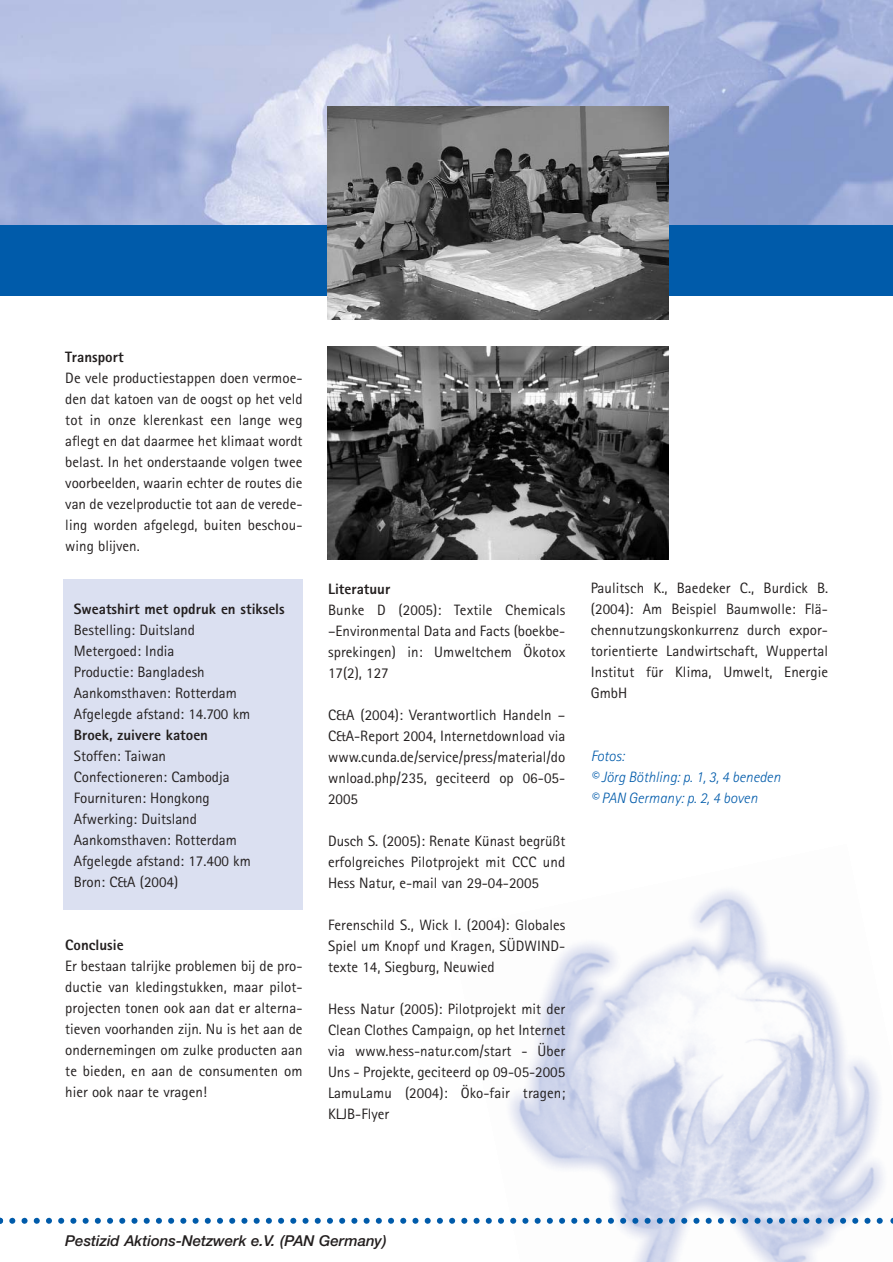
<style>
.page{position:relative;width:893px;height:1262px;background:#fff}
.page>*{position:absolute;margin:0;border:0;box-sizing:border-box;transform-origin:0 0}
.t1{font:15px/21px "AT Rotis Sans Serif";color:#231f1f;text-align:justify}
.t2{font:800 15px "AT Rotis Sans Serif";color:#231f1f}
.t3{font:italic 300 15px/21px "Rotis Sans Serif";color:#005baa}
.t4{font:italic 500 15px "Helvetica Neue";color:#231f1f}
</style>
<div class="page">
<div style="left:63px;top:579px;width:240px;height:331px;background:#dbe0f1"></div>
<img style="left:450px;top:890px;width:442px;height:372px">
<svg style="left:0;top:1217px;width:892px;height:6px"></svg>
<img style="left:0;top:0;width:892px;height:225px">
<div style="left:0;top:225px;width:892px;height:71px;background:#005baa"></div>
<img style="left:328px;top:106px;width:340px;height:213px">
<img style="left:328px;top:347px;width:340px;height:212px">
<p class="t2" style="left:65px;top:352px;width:60px">Transport</p>
<p class="t1" style="left:65px;top:369px;width:239px">De vele productiestappen doen vermoe&shy;den dat katoen van de oogst op het veld tot in onze klerenkast een lange weg aflegt en dat daarmee het klimaat wordt belast. In het onderstaande volgen twee voorbeelden, waarin echter de routes die van de vezelproductie tot aan de verede&shy;ling worden afgelegd, buiten beschou&shy;wing blijven.</p>
<p class="t2" style="left:74px;top:604px;width:212px">Sweatshirt met opdruk en stiksels</p>
<p class="t1" style="left:74px;top:621px;width:178px;text-align:left">Bestelling: Duitsland<br>Metergoed: India<br>Productie: Bangladesh<br>Aankomsthaven: Rotterdam<br>Afgelegde afstand: 14.700 km</p>
<p class="t2" style="left:74px;top:730px;width:136px">Broek, zuivere katoen</p>
<p class="t1" style="left:74px;top:747px;width:178px;text-align:left">Stoffen: Taiwan<br>Confectioneren: Cambodja<br>Fournituren: Hongkong<br>Afwerking: Duitsland<br>Aankomsthaven: Rotterdam<br>Afgelegde afstand: 17.400 km<br>Bron: C&amp;A (2004)</p>
<p class="t2" style="left:65px;top:940px;width:60px">Conclusie</p>
<p class="t1" style="left:65px;top:957px;width:239px">Er bestaan talrijke problemen bij de pro&shy;ductie van kledingstukken, maar pilot&shy;projecten tonen ook aan dat er alterna&shy;tieven voorhanden zijn. Nu is het aan de ondernemingen om zulke producten aan te bieden, en aan de consumenten om hier ook naar te vragen!</p>
<p class="t2" style="left:328px;top:583px;width:64px">Literatuur</p>
<p class="t1" style="left:328px;top:601px;width:239px">Bunke D (2005): Textile Chemicals –Environmental Data and Facts (boekbe&shy;sprekingen) in: Umweltchem Ökotox 17(2), 127</p>
<p class="t1" style="left:328px;top:706px;width:239px">C&amp;A (2004): Verantwortlich Handeln – C&amp;A-Report 2004, Internetdownload via www.cunda.de/service/press/material/do wnload.php/235, geciteerd op 06-05- 2005</p>
<p class="t1" style="left:328px;top:832px;width:239px">Dusch S. (2005): Renate Künast begrüßt erfolgreiches Pilotprojekt mit CCC und Hess Natur, e-mail van 29-04-2005</p>
<p class="t1" style="left:328px;top:916px;width:239px">Ferenschild S., Wick I. (2004): Globales Spiel um Knopf und Kragen, SÜDWIND&shy;texte 14, Siegburg, Neuwied</p>
<p class="t1" style="left:328px;top:1000px;width:239px">Hess Natur (2005): Pilotprojekt mit der Clean Clothes Campaign, op het Internet via www.hess-natur.com/start - Über Uns - Projekte, geciteerd op 09-05-2005<br>LamuLamu (2004): Öko-fair tragen; KLJB-Flyer</p>
<p class="t1" style="left:591px;top:579px;width:239px">Paulitsch K., Baedeker C., Burdick B. (2004): Am Beispiel Baumwolle: Flä&shy;chennutzungskonkurrenz durch expor&shy;torientierte Landwirtschaft, Wuppertal Institut für Klima, Umwelt, Energie GmbH</p>
<p class="t3" style="left:591px;top:747px;width:191px">Fotos:<br>© Jörg Böthling: p. 1, 3, 4 beneden © PAN Germany: p. 2, 4 boven</p>
<p class="t4" style="left:65px;top:1235px;width:323px">Pestizid Aktions-Netzwerk e.V. (PAN Germany)</p>
</div>
